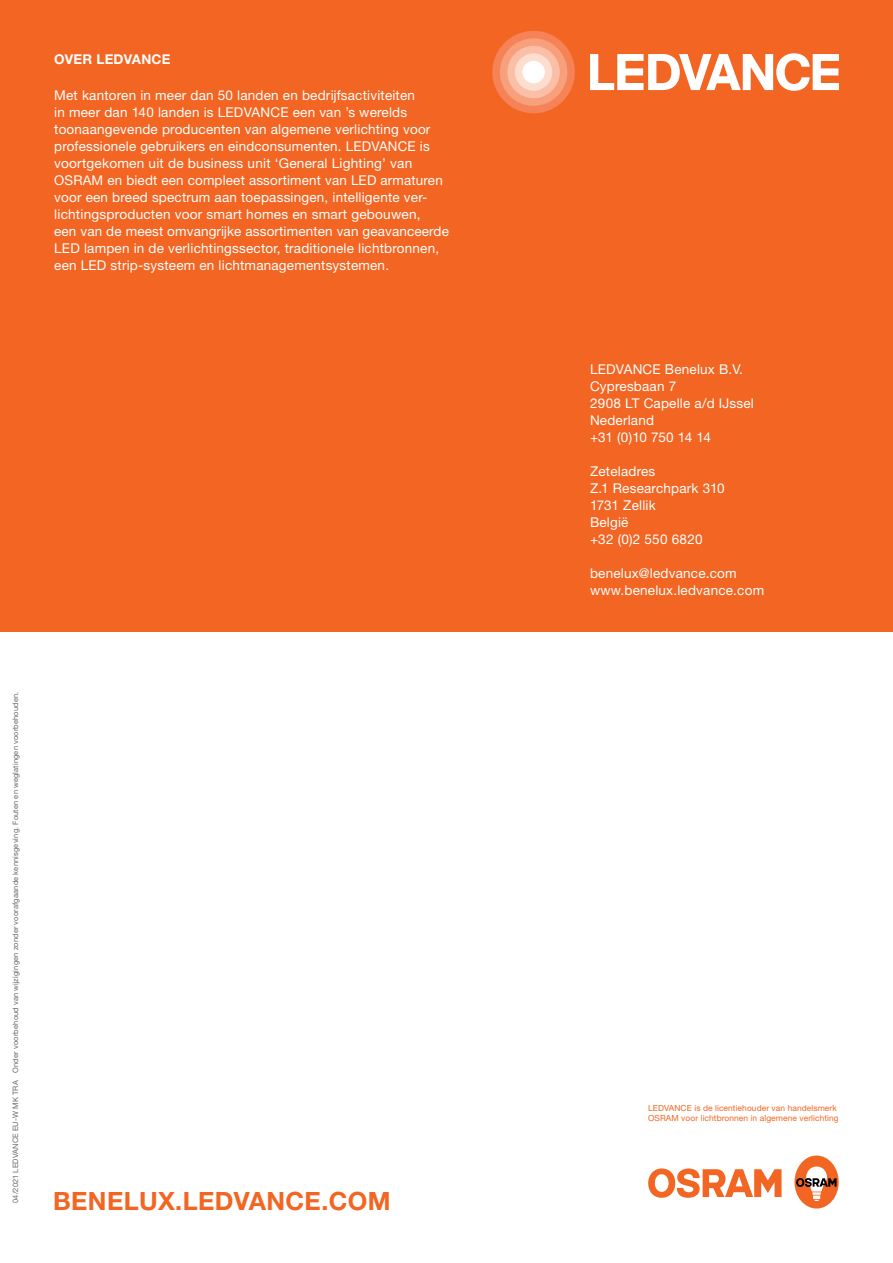
<style>
.page{position:relative;width:893px;height:1263px;background:#fff}
.page>*{position:absolute;margin:0;border:0;box-sizing:border-box;transform-origin:0 0}
.t1{font:700 25.2px "Helvetica Neue LT Pro";letter-spacing:.015em;color:#f26522}
.t2{font:13.5px/17px "Helvetica Neue LT Pro";letter-spacing:.015em;color:#fff}
.t3{font:700 13.5px "Helvetica Neue LT Pro";letter-spacing:.015em;color:#fff}
.t4{font:8.4px/10.5px "Helvetica Neue LT Pro";letter-spacing:.01em;color:#f26522}
.t5{font:7.5px "Helvetica Neue LT Pro";letter-spacing:.02em;color:#67686b}
</style>
<div class="page">
<div style="left:0;top:0;width:893px;height:631px;background:#f26522"></div>
<svg style="left:590px;top:53px;width:249px;height:38px"></svg>
<div style="left:492px;top:31px;width:83px;height:82px;background:#f58357;border-radius:50%"></div>
<div style="left:500px;top:38px;width:67px;height:68px;background:#f8a07c;border-radius:50%"></div>
<div style="left:507px;top:46px;width:53px;height:52px;background:#fbbea7;border-radius:50%"></div>
<div style="left:515px;top:53px;width:37px;height:38px;background:#fdddce;border-radius:50%"></div>
<div style="left:522px;top:61px;width:23px;height:22px;background:#fff;border-radius:50%"></div>
<div style="left:794px;top:1155px;width:45px;height:53px;background:#f26522;border-radius:50%"></div>
<svg style="left:648px;top:1168px;width:133px;height:30px"></svg>
<svg style="left:796px;top:1166px;width:40px;height:35px"></svg>
<p class="t3" style="left:54px;top:51px;width:118px">OVER LEDVANCE</p>
<p class="t2" style="left:54px;top:86px;width:396px">Met kantoren in meer dan 50 landen en bedrijfsactiviteiten<br>in meer dan 140 landen is LEDVANCE een van ’s werelds toonaangevende producenten van algemene verlichting voor professionele gebruikers en eindconsumenten. LEDVANCE is voortgekomen uit de business unit ‘General Lighting’ van OSRAM en biedt een compleet assortiment van LED armaturen voor een breed spectrum aan toepassingen, intelligente ver&shy;lichtingsproducten voor smart homes en smart gebouwen,<br>een van de meest omvangrijke assortimenten van geavanceerde LED lampen in de verlichtingssector, traditionele lichtbronnen, een LED strip-systeem en lichtmanagementsystemen.</p>
<p class="t5" style="left:11px;top:1203px;width:513px;rotate:-90deg">04/2021 LEDVANCE EU-W MK TRA Onder voorbehoud van wijzigingen zonder voorafgaande kennisgeving. Fouten en weglatingen voorbehouden.</p>
<h1 class="t1" style="left:53px;top:1185px;width:339px">BENELUX.LEDVANCE.COM</h1>
<p class="t2" style="left:590px;top:361px;width:165px">LEDVANCE Benelux B.V.<br>Cypresbaan 7<br>2908 LT Capelle a/d IJssel<br>Nederland<br>+31 (0)10 750 14 14</p>
<p class="t2" style="left:590px;top:463px;width:136px">Zeteladres<br>Z.1 Researchpark 310<br>1731 Zellik<br>België<br>+32 (0)2 550 6820</p>
<p class="t2" style="left:590px;top:565px;width:176px">benelux@ledvance.com www.benelux.ledvance.com</p>
<p class="t4" style="left:648px;top:1102px;width:192px">LEDVANCE is de licentiehouder van handelsmerk<br>OSRAM voor lichtbronnen in algemene verlichting</p>
</div>
